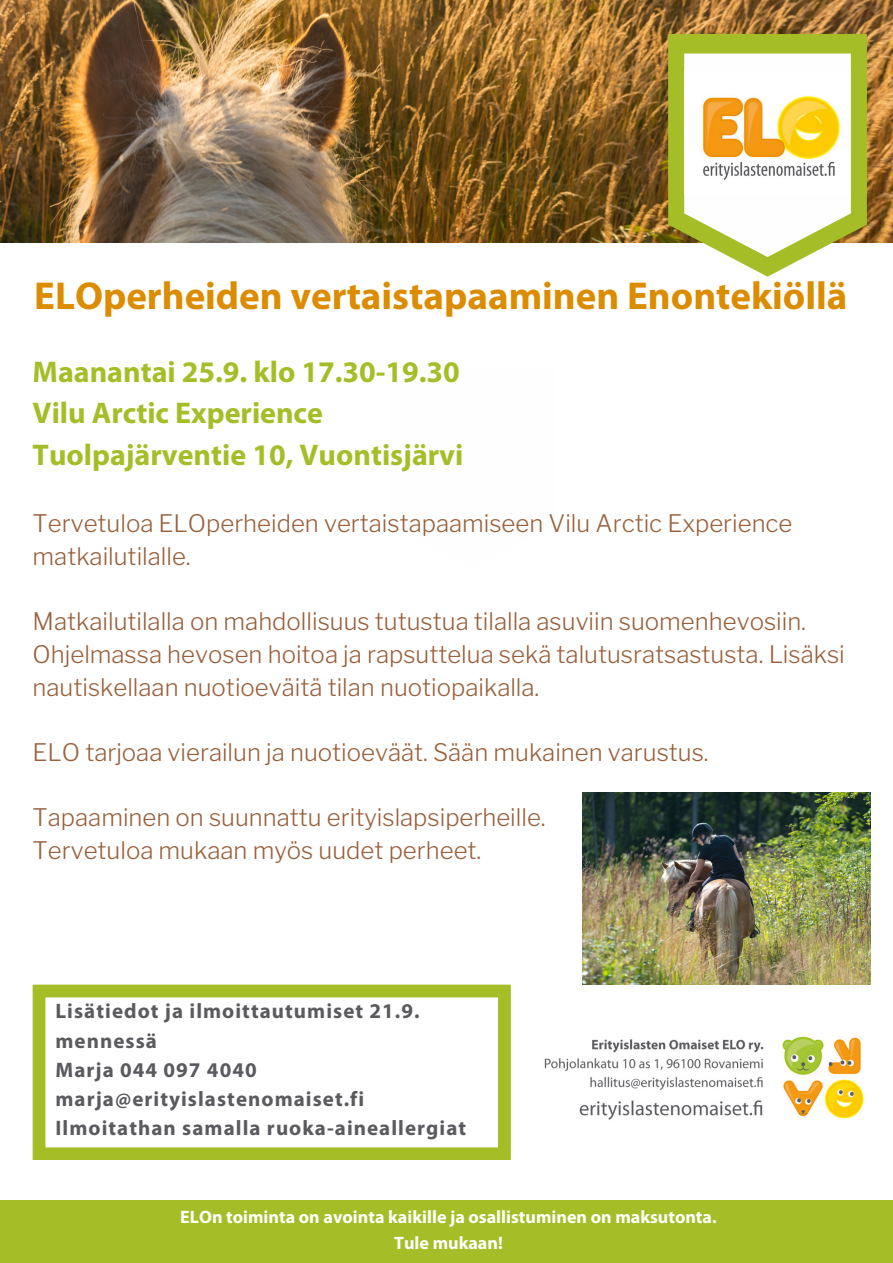
<style>
.page{position:relative;width:893px;height:1263px;background:#fff}
.page>*{position:absolute;margin:0;border:0;box-sizing:border-box;transform-origin:0 0}
.t1{font:700 39px "Myriad Pro";color:#dc8c00}
.t2{font:700 30px "Myriad Pro";color:#a5be28}
.t3{font:300 24px/32.6px "Libre Franklin";color:#9a613d}
.t4{font:700 21px/29.2px "Myriad Pro";letter-spacing:.05em;color:#5a5a5f}
.t5{font:700 18px "Myriad Pro";color:#fffffb}
</style>
<div class="page">
<img style="left:0;top:0;width:893px;height:243px">
<svg style="left:668px;top:34px;width:199px;height:243px;fill:#a5be28"></svg>
<svg style="left:684px;top:54px;width:167px;height:203px"></svg>
<div style="left:705px;top:93px;width:125px;height:125px;background:#fefefe;border-radius:50%"></div>
<img style="left:684px;top:69px;width:167px;height:126px">
<svg style="left:33px;top:984px;width:478px;height:176px"></svg>
<img style="left:544px;top:1036px;width:320px;height:84px">
<div style="left:0;top:1200px;width:893px;height:63px;background:#a5be28"></div>
<img style="left:582px;top:793px;width:288px;height:191px">
<p class="t1" style="left:34px;top:280px;width:814px">ELOperheiden vertaistapaaminen Enontekiöllä</p>
<p class="t2" style="left:33px;top:359px;width:429px">Maanantai 25.9. klo 17.30-19.30</p>
<p class="t2" style="left:33px;top:401px;width:292px">Vilu Arctic Experience</p>
<p class="t2" style="left:33px;top:443px;width:432px">Tuolpajärventie 10, Vuontisjärvi</p>
<p class="t3" style="left:33px;top:507px;width:761px">Tervetuloa ELOperheiden vertaistapaamiseen Vilu Arctic Experience matkailutilalle.</p>
<p class="t3" style="left:33px;top:605px;width:775px">Matkailutilalla on mahdollisuus tutustua tilalla asuviin suomenhevosiin.</p>
<p class="t3" style="left:33px;top:638px;width:813px">Ohjelmassa hevosen hoitoa ja rapsuttelua sekä talutusratsastusta. Lisäksi nautiskellaan nuotioeväitä tilan nuotiopaikalla.</p>
<p class="t3" style="left:33px;top:736px;width:677px">ELO tarjoaa vierailun ja nuotioeväät. Sään mukainen varustus.</p>
<p class="t3" style="left:33px;top:801px;width:514px">Tapaaminen on suunnattu erityislapsiperheille.</p>
<p class="t3" style="left:33px;top:834px;width:450px">Tervetuloa mukaan myös uudet perheet.</p>
<p class="t4" style="left:56px;top:998px;width:365px">Lisätiedot ja ilmoittautumiset 21.9. mennessä</p>
<p class="t4" style="left:56px;top:1057px;width:203px">Marja 044 097 4040</p>
<p class="t4" style="left:56px;top:1086px;width:310px">marja@erityislastenomaiset.fi</p>
<p class="t4" style="left:56px;top:1115px;width:412px">Ilmoitathan samalla ruoka-aineallergiat</p>
<p class="t5" style="left:180px;top:1210px;width:538px">ELOn toiminta on avointa kaikille ja osallistuminen on maksutonta.</p>
<p class="t5" style="left:394px;top:1235px;width:110px">Tule mukaan!</p>
</div>
